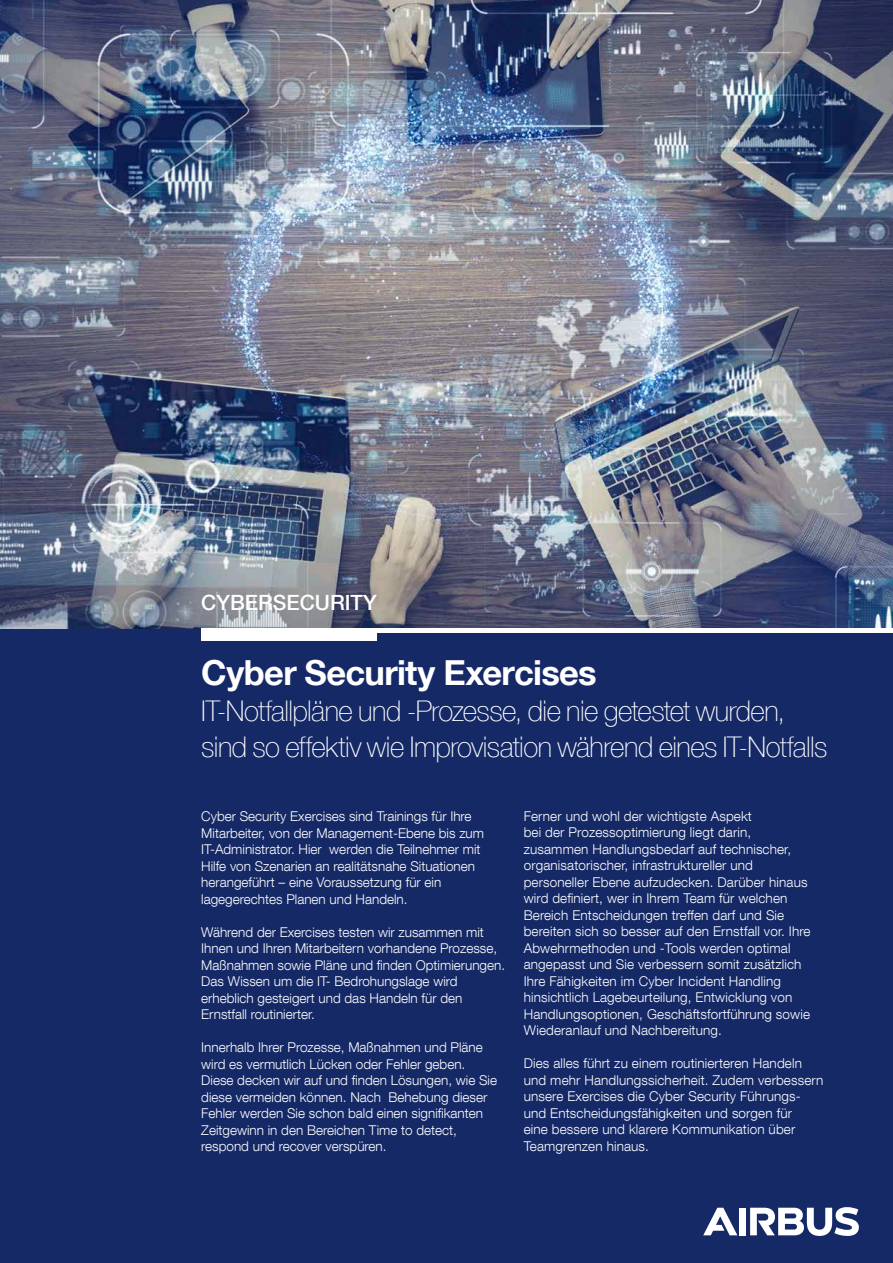
<style>
.page{position:relative;width:893px;height:1263px;background:#152966}
.page>*{position:absolute;margin:0;border:0;box-sizing:border-box;transform-origin:0 0}
.t1{font:700 34.5px "Helvetica Neue LT Com";letter-spacing:-.02em;color:#fff}
.t2{font:100 28.5px/36px "Helvetica Neue LT Com";letter-spacing:-.02em;color:#fff}
.t3{font:500 21px "Helvetica Neue LT Com";color:#fff}
.t4{font:300 13.5px/16.5px "Helvetica Neue LT Com";letter-spacing:.01em;color:#fff}
</style>
<div class="page">
<img style="left:0;top:0;width:893px;height:628px">
<hr style="left:201px;top:628px;width:692px;height:4px;background:#fff">
<div style="left:201px;top:628px;width:176px;height:13px;background:#fff"></div>
<div style="left:739px;top:1208px;width:7px;height:27px;background:#fff"></div>
<svg style="left:703px;top:1208px;width:34px;height:27px"></svg>
<svg style="left:750px;top:1207px;width:109px;height:29px"></svg>
<h3 class="t3" style="left:201px;top:590px;width:177px">CYBERSECURITY</h3>
<h1 class="t1" style="left:201px;top:651px;width:397px">Cyber Security Exercises</h1>
<h2 class="t2" style="left:201px;top:693px;width:628px">IT-Notfallpläne und -Prozesse, die nie getestet wurden, sind so effektiv wie Improvisation während eines IT-Notfalls</h2>
<p class="t4" style="left:201px;top:808px;width:284px">Cyber Security Exercises sind Trainings für Ihre Mitarbeiter, von der Management-Ebene bis zum IT-Administrator. Hier werden die Teilnehmer mit Hilfe von Szenarien an realitätsnahe Situationen herangeführt – eine Voraussetzung für ein lagegerechtes Planen und Handeln.</p>
<p class="t4" style="left:201px;top:923px;width:305px">Während der Exercises testen wir zusammen mit Ihnen und Ihren Mitarbeitern vorhandene Prozesse, Maßnahmen sowie Pläne und finden Optimierungen.<br>Das Wissen um die IT- Bedrohungslage wird erheblich gesteigert und das Handeln für den Ernstfall routinierter.</p>
<p class="t4" style="left:201px;top:1039px;width:297px">Innerhalb Ihrer Prozesse, Maßnahmen und Pläne wird es vermutlich Lücken oder Fehler geben.<br>Diese decken wir auf und finden Lösungen, wie Sie diese vermeiden können. Nach Behebung dieser Fehler werden Sie schon bald einen signifikanten Zeitgewinn in den Bereichen Time to detect, respond und recover verspüren.</p>
<p class="t4" style="left:524px;top:808px;width:288px">Ferner und wohl der wichtigste Aspekt<br>bei der Prozessoptimierung liegt darin, zusammen Handlungsbedarf auf technischer, organisatorischer, infrastruktureller und personeller Ebene aufzudecken. Darüber hinaus wird definiert, wer in Ihrem Team für welchen Bereich Entscheidungen treffen darf und Sie bereiten sich so besser auf den Ernstfall vor. Ihre Abwehrmethoden und -Tools werden optimal angepasst und Sie verbessern somit zusätzlich Ihre Fähigkeiten im Cyber Incident Handling hinsichtlich Lagebeurteilung, Entwicklung von Handlungsoptionen, Geschäftsfortführung sowie Wiederanlauf und Nachbereitung.</p>
<p class="t4" style="left:524px;top:1055px;width:301px">Dies alles führt zu einem routinierteren Handeln und mehr Handlungssicherheit. Zudem verbessern unsere Exercises die Cyber Security Führungs&shy;und Entscheidungsfähigkeiten und sorgen für<br>eine bessere und klarere Kommunikation über Teamgrenzen hinaus.</p>
</div>
